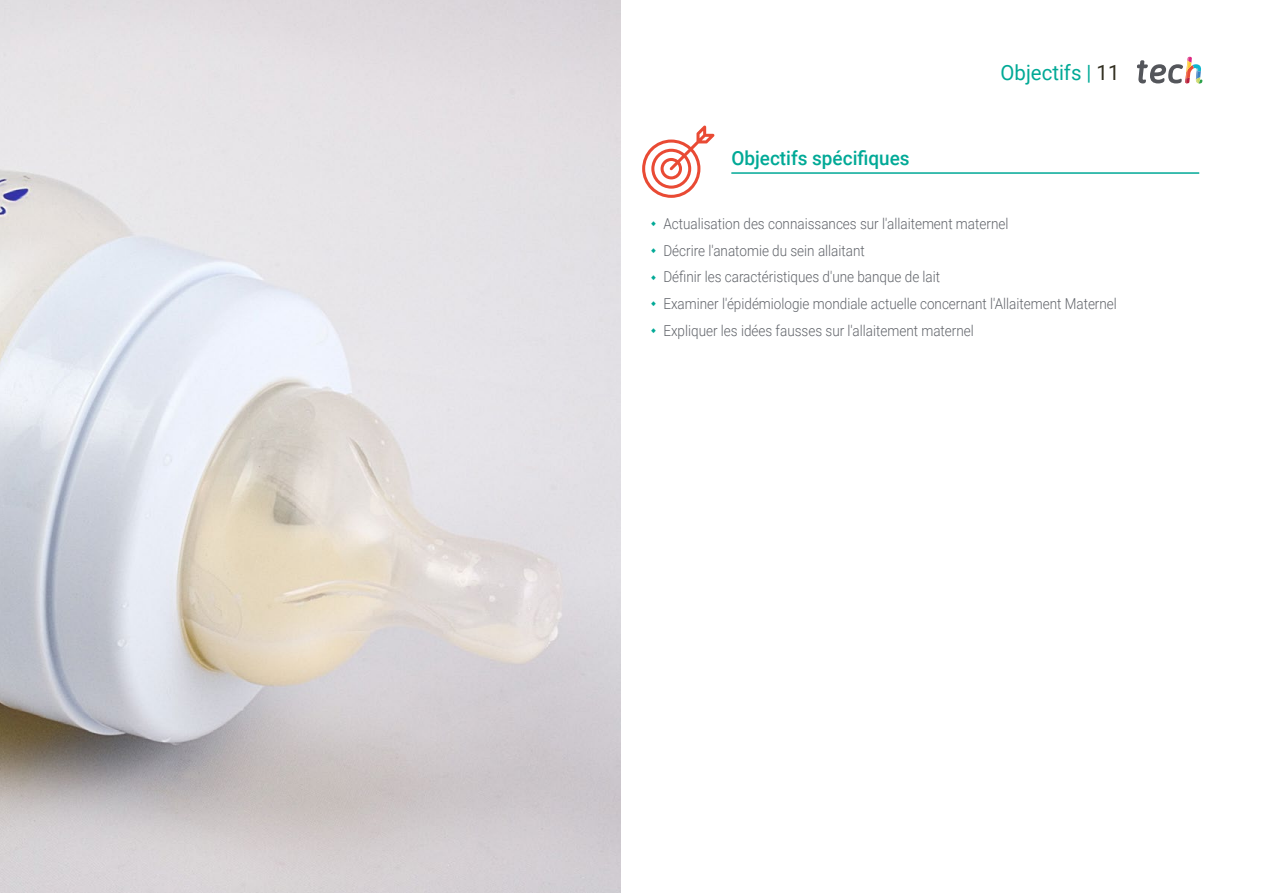
<style>
.page{position:relative;width:1263px;height:893px;background:#fff}
.page>*{position:absolute;margin:0;border:0;box-sizing:border-box;transform-origin:0 0}
.t1{font:21px "Roboto";color:#00a996}
.t2{font:500 19.5px "Roboto";color:#00a996}
.t3{font:300 15px/26.7px "Roboto";color:#61646a;scale:.9 1}
.s1{color:#01aa97}
.s2{color:#312e20}
</style>
<div class="page">
<img style="left:0;top:0;width:621px;height:893px">
<svg style="left:642px;top:125px;width:72px;height:73px"></svg>
<hr style="left:731px;top:173px;width:468px;height:1px;background:#00a996">
<svg style="left:1137px;top:57px;width:65px;height:27px"></svg>
<h2 class="t2" style="left:731px;top:144px;width:180px">Objectifs spécifiques</h2>
<h1 class="t1" style="left:1000px;top:57px;width:120px">Objectifs <span class="s1">|</span> <span class="s2">11</span></h1>
<p class="t3" style="left:663px;top:210px;width:505px">Actualisation des connaissances sur l'allaitement maternel<br>Décrire l'anatomie du sein allaitant<br>Définir les caractéristiques d'une banque de lait<br>Examiner l'épidémiologie mondiale actuelle concernant l'Allaitement Maternel Expliquer les idées fausses sur l'allaitement maternel</p>
</div>
